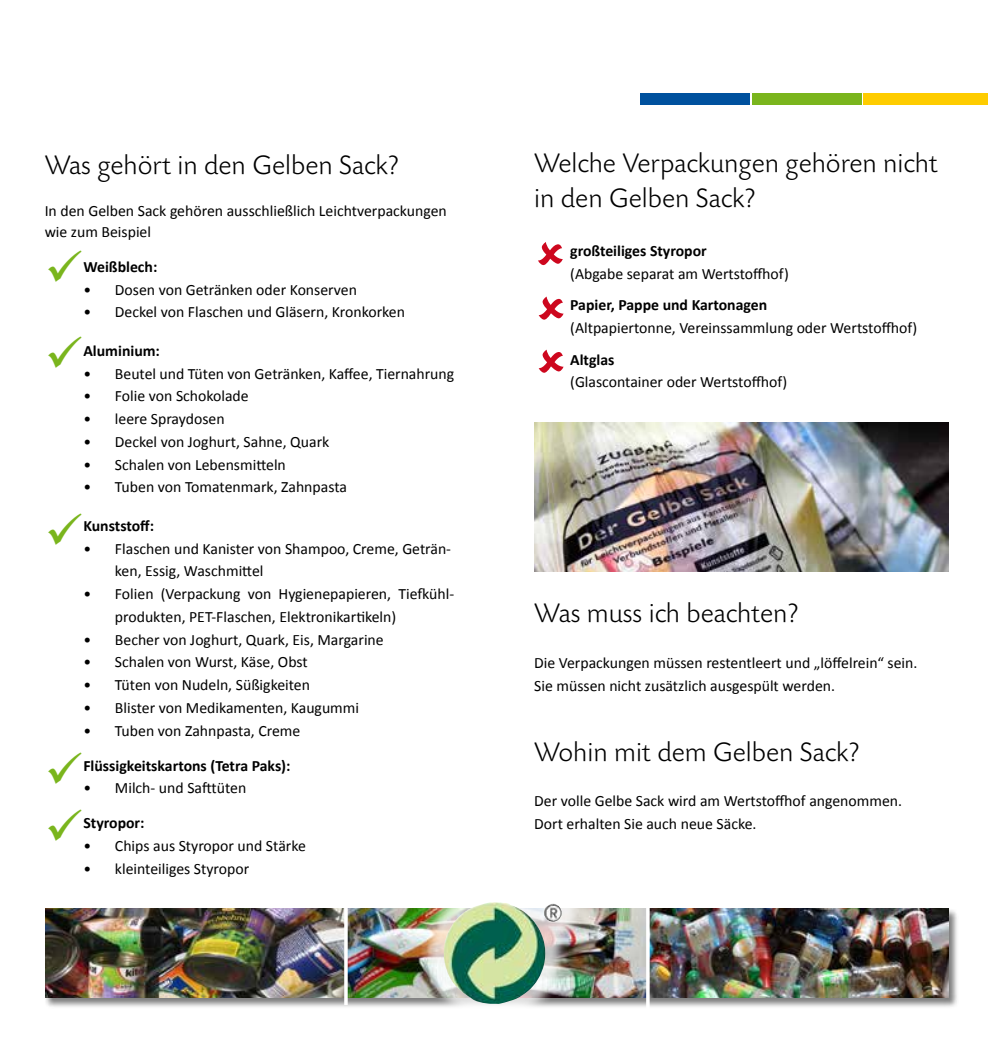
<style>
.page{position:relative;width:993px;height:1052px;background:#fff}
.page>*{position:absolute;margin:0;border:0;box-sizing:border-box;transform-origin:0 0}
.t1{font:300 28px/35px "Today SBOP";color:#000}
.t2{font:15.75px/22.8px "Calibri";color:#000}
.t3{font:700 15.75px "Calibri";color:#000}
</style>
<div class="page">
<div style="left:863px;top:93px;width:124px;height:11px;background:#fecc00"></div>
<div style="left:752px;top:93px;width:109px;height:11px;background:#7ab51d"></div>
<div style="left:640px;top:93px;width:109px;height:11px;background:#00519e"></div>
<div style="left:44px;top:908px;width:914px;height:100px;background:#000;opacity:.5"></div>
<img style="left:649px;top:908px;width:298px;height:89px">
<img style="left:347px;top:908px;width:299px;height:89px">
<img style="left:46px;top:908px;width:298px;height:89px">
<div style="left:419px;top:878px;width:166px;height:150px;background:#fff;opacity:.76"></div>
<img style="left:443px;top:902px;width:118px;height:102px">
<hr style="left:646px;top:897px;width:3px;height:115px;background:#fff">
<hr style="left:344px;top:889px;width:3px;height:116px;background:#fff">
<img style="left:535px;top:423px;width:412px;height:149px">
<h1 class="t1" style="left:45px;top:148px;width:356px">Was gehört in den Gelben Sack?</h1>
<p class="t2" style="left:45px;top:200px;width:403px;line-height:21px">In den Gelben Sack gehören ausschließlich Leichtverpackungen wie zum Beispiel</p>
<p class="t3" style="left:83px;top:256px;width:75px">Weißblech:</p>
<p class="t2" style="left:83px;top:278px;width:275px">• Dosen von Getränken oder Konserven</p>
<p class="t2" style="left:83px;top:301px;width:323px">• Deckel von Flaschen und Gläsern, Kronkorken</p>
<p class="t3" style="left:83px;top:340px;width:78px">Aluminium:</p>
<p class="t2" style="left:83px;top:362px;width:372px">• Beutel und Tüten von Getränken, Kaffee, Tiernahrung</p>
<p class="t2" style="left:83px;top:385px;width:167px">• Folie von Schokolade</p>
<p class="t2" style="left:83px;top:407px;width:143px">• leere Spraydosen</p>
<p class="t2" style="left:83px;top:430px;width:247px">• Deckel von Joghurt, Sahne, Quark</p>
<p class="t2" style="left:83px;top:453px;width:204px">• Schalen von Lebensmitteln</p>
<p class="t2" style="left:83px;top:476px;width:265px">• Tuben von Tomatenmark, Zahnpasta</p>
<p class="t3" style="left:83px;top:515px;width:72px">Kunststoff:</p>
<p class="t2" style="left:115px;top:537px;width:337px;text-indent:-32px">• Flaschen und Kanister von Shampoo, Creme, Geträn&shy;ken, Essig, Waschmittel</p>
<p class="t2" style="left:115px;top:582px;width:341px;text-indent:-32px">• Folien (Verpackung von Hygienepapieren, Tiefkühl&shy;produkten, PET-Flaschen, Elektronikartikeln)</p>
<p class="t2" style="left:83px;top:628px;width:302px">• Becher von Joghurt, Quark, Eis, Margarine</p>
<p class="t2" style="left:83px;top:651px;width:226px">• Schalen von Wurst, Käse, Obst</p>
<p class="t2" style="left:83px;top:673px;width:228px">• Tüten von Nudeln, Süßigkeiten</p>
<p class="t2" style="left:83px;top:696px;width:277px">• Blister von Medikamenten, Kaugummi</p>
<p class="t2" style="left:83px;top:719px;width:218px">• Tuben von Zahnpasta, Creme</p>
<p class="t3" style="left:83px;top:755px;width:208px">Flüssigkeitskartons (Tetra Paks):</p>
<p class="t2" style="left:83px;top:777px;width:164px">• Milch- und Safttüten</p>
<p class="t3" style="left:83px;top:813px;width:63px">Styropor:</p>
<p class="t2" style="left:83px;top:834px;width:224px">• Chips aus Styropor und Stärke</p>
<p class="t2" style="left:83px;top:857px;width:167px">• kleinteiliges Styropor</p>
<h1 class="t1" style="left:534px;top:147px;width:405px">Welche Verpackungen gehören nicht in den Gelben Sack?</h1>
<p class="t3" style="left:570px;top:241px;width:138px">großteiliges Styropor</p>
<p class="t2" style="left:570px;top:262px;width:220px">(Abgabe separat am Wertstoffhof)</p>
<p class="t3" style="left:570px;top:295px;width:198px">Papier, Pappe und Kartonagen</p>
<p class="t2" style="left:570px;top:317px;width:348px">(Altpapiertonne, Vereinssammlung oder Wertstoffhof)</p>
<p class="t3" style="left:570px;top:349px;width:46px">Altglas</p>
<p class="t2" style="left:570px;top:371px;width:218px">(Glascontainer oder Wertstoffhof)</p>
<h1 class="t1" style="left:534px;top:597px;width:266px">Was muss ich beachten?</h1>
<p class="t2" style="left:534px;top:651px;width:384px">Die Verpackungen müssen restentleert und „löffelrein“ sein.<br>Sie müssen nicht zusätzlich ausgespült werden.</p>
<h1 class="t1" style="left:534px;top:735px;width:327px">Wohin mit dem Gelben Sack?</h1>
<p class="t2" style="left:534px;top:789px;width:369px">Der volle Gelbe Sack wird am Wertstoffhof angenommen.<br>Dort erhalten Sie auch neue Säcke.</p>
</div>
